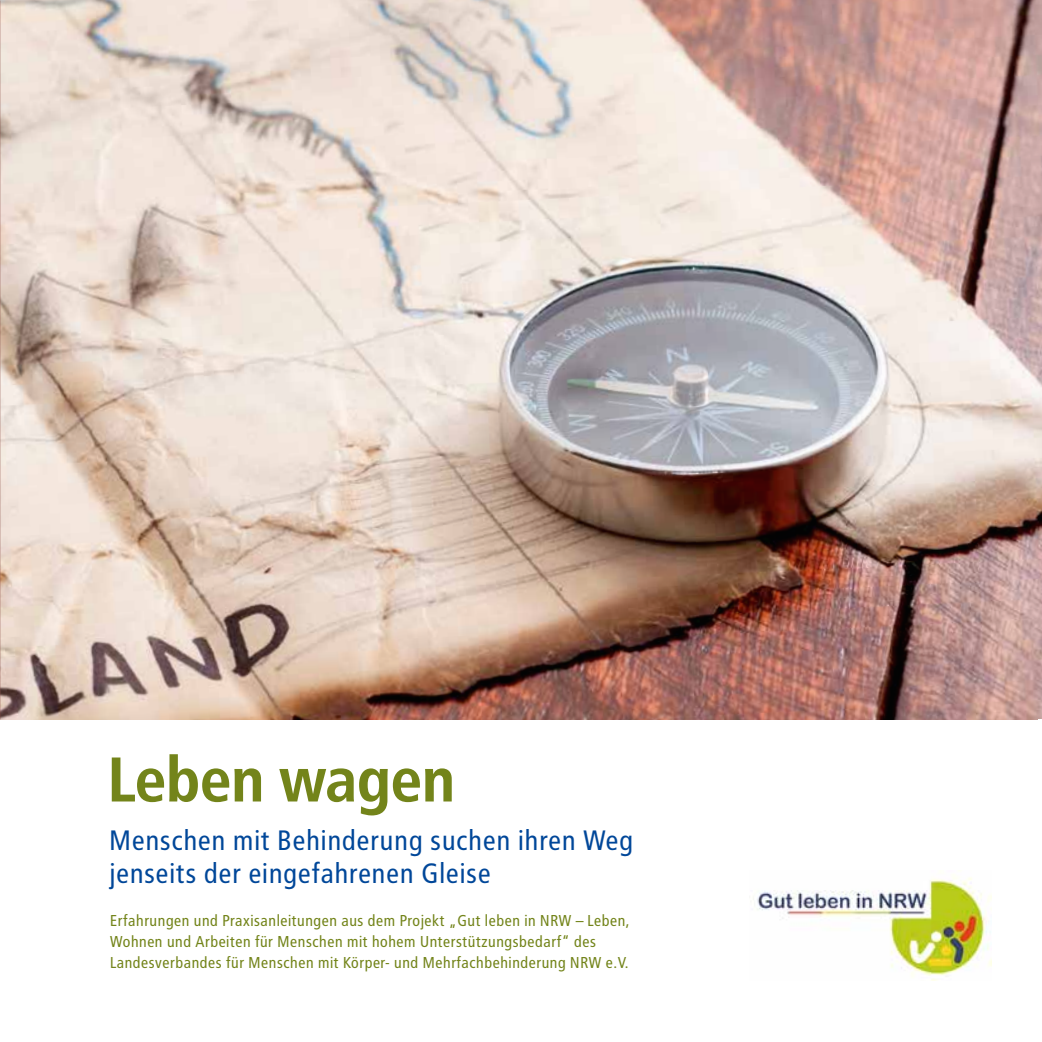
<style>
.page{position:relative;width:1042px;height:1042px;background:#fff}
.page>*{position:absolute;margin:0;border:0;box-sizing:border-box;transform-origin:0 0}
.t1{font:700 63px "Transit";letter-spacing:-.025em;color:#73841a}
.t2{font:28px/33.6px "Transit";color:#004799}
.t3{font:15.75px/21px "Transit";color:#73841a}
</style>
<div class="page">
<img style="left:0;top:0;width:1042px;height:719px">
<img style="left:753px;top:877px;width:238px;height:103px">
<h1 class="t1" style="left:108px;top:742px;width:350px">Leben wagen</h1>
<h2 class="t2" style="left:109px;top:823px;width:526px">Menschen mit Behinderung suchen ihren Weg jenseits der eingefahrenen Gleise</h2>
<p class="t3" style="left:110px;top:910px;width:521px">Erfahrungen und Praxisanleitungen aus dem Projekt „Gut leben in NRW – Leben,<br>Wohnen und Arbeiten für Menschen mit hohem Unterstützungsbedarf“ des<br>Landesverbandes für Menschen mit Körper- und Mehrfachbehinderung NRW e.V.</p>
</div>
